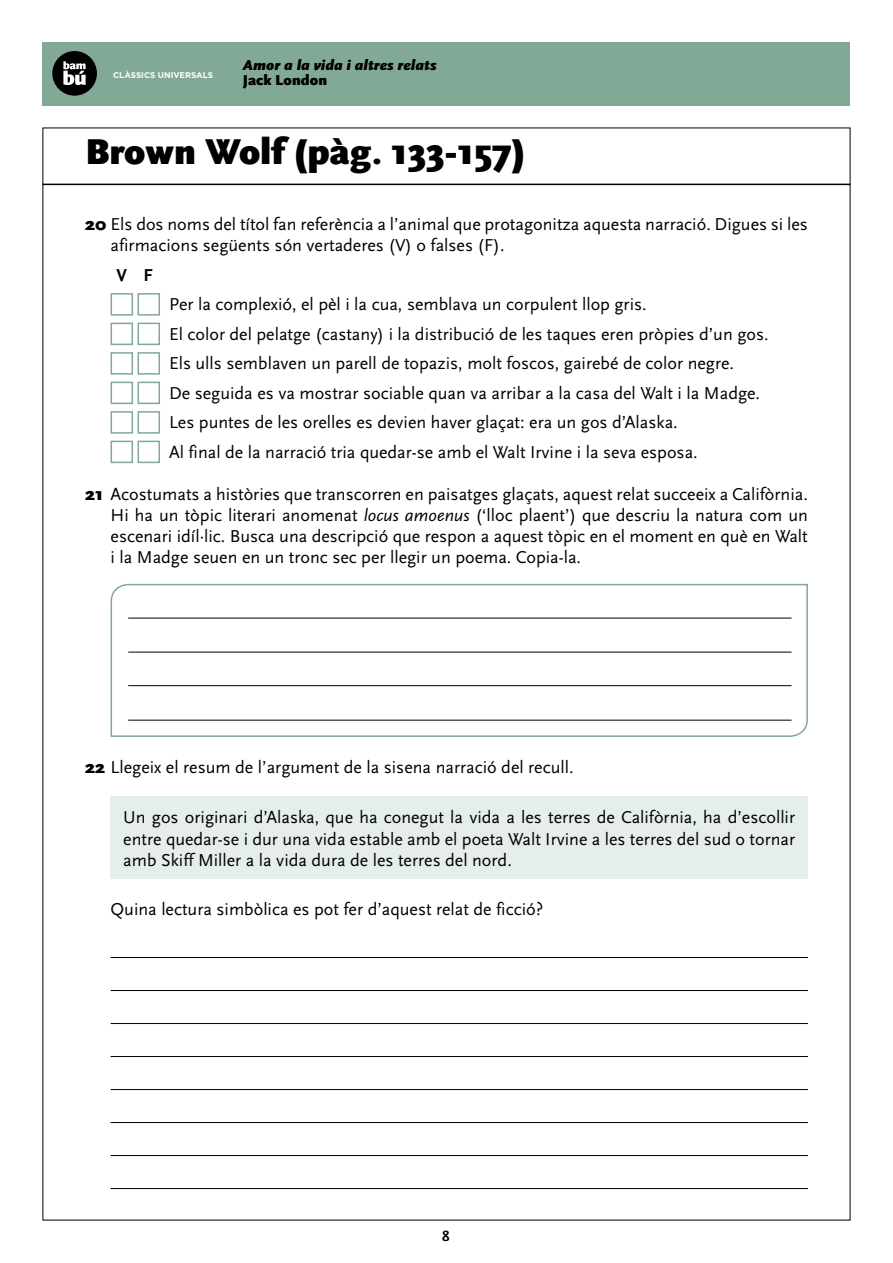
<style>
.page{position:relative;width:893px;height:1263px;background:#fff}
.page>*{position:absolute;margin:0;border:0;box-sizing:border-box;transform-origin:0 0}
.t1{font:900 37.5px "Scala Sans";color:#000}
.t2{font:18px/29.5px "Scala Sans";color:#000}
.t3{font:700 18px "Scala Sans";color:#000}
.t4{font:italic 900 15px "Scala Sans";color:#000}
.t5{font:900 15px "Scala Sans";color:#000}
.t6{font:700 15px "Scala Sans";color:#000}
.t7{font:700 8.25px "Gotham";color:#fff}
.s1{font-weight:900}
.s2{font-style:italic}
</style>
<div class="page">
<div style="left:43px;top:43px;width:807px;height:63px;background:#82a996"></div>
<svg style="left:52px;top:51px;width:45px;height:45px"></svg>
<div style="left:111px;top:293px;width:22px;height:23px;border:2px solid #82a996"></div>
<div style="left:138px;top:293px;width:22px;height:23px;border:2px solid #82a996"></div>
<div style="left:111px;top:323px;width:22px;height:22px;border:2px solid #82a996"></div>
<div style="left:138px;top:323px;width:22px;height:22px;border:2px solid #82a996"></div>
<div style="left:111px;top:352px;width:22px;height:23px;border:2px solid #82a996"></div>
<div style="left:138px;top:352px;width:22px;height:23px;border:2px solid #82a996"></div>
<div style="left:111px;top:382px;width:22px;height:22px;border:2px solid #82a996"></div>
<div style="left:138px;top:382px;width:22px;height:22px;border:2px solid #82a996"></div>
<div style="left:111px;top:411px;width:22px;height:23px;border:2px solid #82a996"></div>
<div style="left:138px;top:411px;width:22px;height:23px;border:2px solid #82a996"></div>
<div style="left:111px;top:441px;width:22px;height:22px;border:2px solid #82a996"></div>
<div style="left:138px;top:441px;width:22px;height:22px;border:2px solid #82a996"></div>
<svg style="left:110px;top:583px;width:698px;height:154px"></svg>
<hr style="left:128px;top:720px;width:663px;height:1px;background:#000">
<div style="left:111px;top:797px;width:697px;height:82px;background:#e6eeea"></div>
<hr style="left:111px;top:957px;width:697px;height:1px;background:#000">
<hr style="left:111px;top:990px;width:697px;height:1px;background:#000">
<hr style="left:111px;top:1023px;width:697px;height:1px;background:#000">
<hr style="left:111px;top:1056px;width:697px;height:1px;background:#000">
<hr style="left:111px;top:1089px;width:697px;height:1px;background:#000">
<hr style="left:111px;top:1122px;width:697px;height:1px;background:#000">
<hr style="left:111px;top:1155px;width:697px;height:1px;background:#000">
<hr style="left:111px;top:1188px;width:697px;height:1px;background:#000">
<hr style="left:43px;top:184px;width:807px;height:1px;background:#000">
<p class="t7" style="left:113px;top:69px;width:101px">CLÀSSICS UNIVERSALS</p>
<p class="t4" style="left:243px;top:56px;width:195px">Amor a la vida i altres relats</p>
<p class="t5" style="left:243px;top:71px;width:86px">Jack London</p>
<h1 class="t1" style="left:85px;top:131px;width:442px">Brown Wolf (pàg. 133-157)</h1>
<p class="t2" style="left:111px;top:214px;width:699px;line-height:21px;text-indent:-26px"><span class="s1">20</span> Els dos noms del títol fan referència a l’animal que protagonitza aquesta narració. Digues si les afirmacions següents són vertaderes (V) o falses (F).</p>
<p class="t3" style="left:116px;top:265px;width:38px">V F</p>
<p class="t2" style="left:169px;top:290px;width:601px">Per la complexió, el pèl i la cua, semblava un corpulent llop gris.<br>El color del pelatge (castany) i la distribució de les taques eren pròpies d’un gos.<br>Els ulls semblaven un parell de topazis, molt foscos, gairebé de color negre.<br>De seguida es va mostrar sociable quan va arribar a la casa del Walt i la Madge.<br>Les puntes de les orelles es devien haver glaçat: era un gos d’Alaska.<br>Al final de la narració tria quedar-se amb el Walt Irvine i la seva esposa.</p>
<p class="t2" style="left:111px;top:484px;width:699px;line-height:21px;text-align:justify;text-indent:-26px"><span class="s1">21</span> Acostumats a històries que transcorren en paisatges glaçats, aquest relat succeeix a Califòrnia.<br>Hi ha un tòpic literari anomenat <span class="s2">locus amoenus</span> (‘lloc plaent’) que descriu la natura com un escenari idíl·lic. Busca una descripció que respon a aquest tòpic en el moment en què en Walt i la Madge seuen en un tronc sec per llegir un poema. Copia-la.</p>
<p class="t2" style="left:85px;top:752px;width:490px"><span class="s1">22</span> Llegeix el resum de l’argument de la sisena narració del recull.</p>
<p class="t2" style="left:123px;top:807px;width:673px;line-height:21.6px;text-align:justify">Un gos originari d’Alaska, que ha conegut la vida a les terres de Califòrnia, ha d’escollir entre quedar-se i dur una vida estable amb el poeta Walt Irvine a les terres del sud o tornar amb Skiff Miller a la vida dura de les terres del nord.</p>
<p class="t2" style="left:111px;top:895px;width:434px">Quina lectura simbòlica es pot fer d’aquest relat de ficció?</p>
<p class="t6" style="left:442px;top:1228px;width:9px">8</p>
</div>
